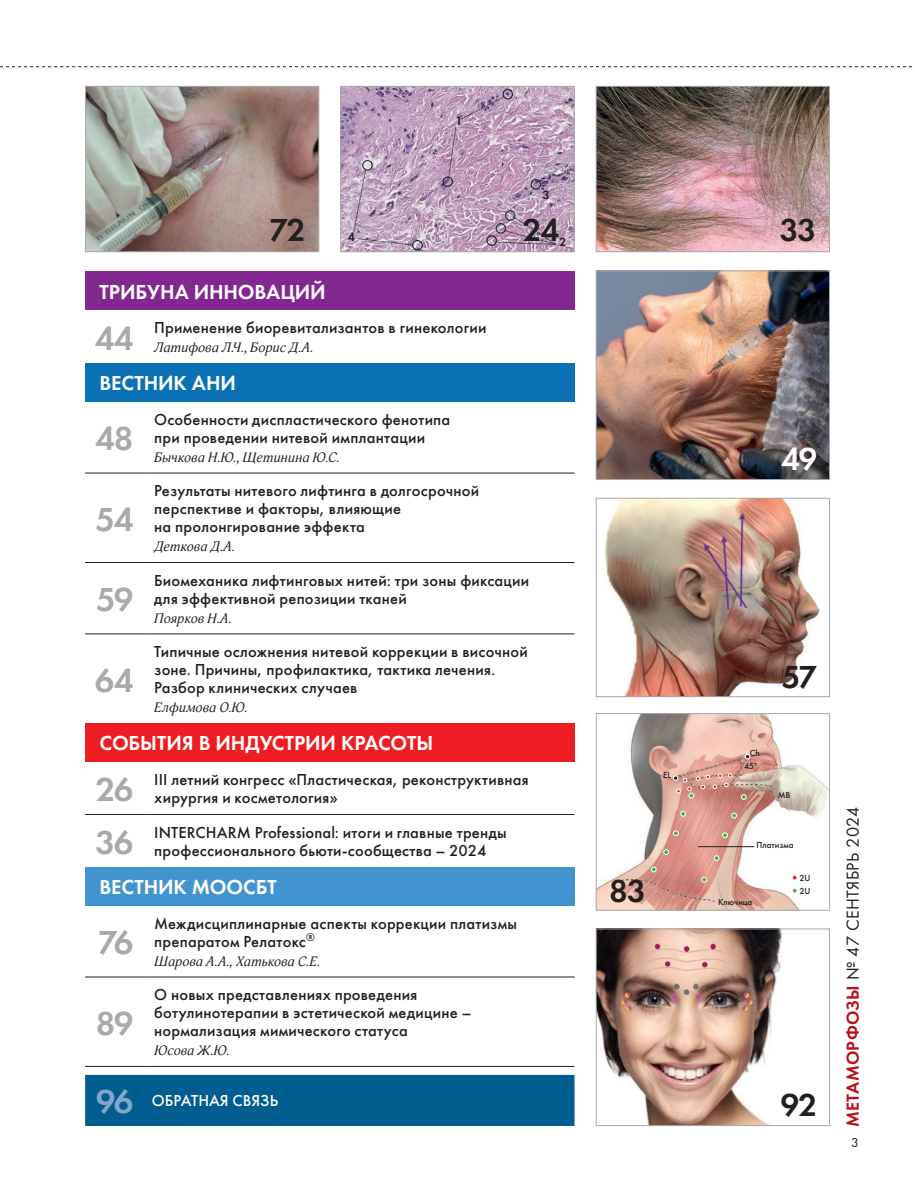
<style>
.page{position:relative;width:915px;height:1191px;background:#fff}
.page>*{position:absolute;margin:0;border:0;box-sizing:border-box;transform-origin:0 0}
.t1{font:34.5px "Futura Demi";letter-spacing:-.045em;color:#a8a9ad}
.t2{font:33px "Futura Demi";letter-spacing:-.035em;color:#231f20}
.t3{font:33px "Futura Demi";color:#fff}
.t4{font:21px "Futura Demi";letter-spacing:-.01em;color:#fff}
.t5{font:18px "Futura";letter-spacing:.01em;color:#231f20}
.t6{font:500 16.5px/18px "Futura";letter-spacing:.015em;color:#231f20}
.t7{font:500 16.5px "Futura";color:#fff}
.t8{font:italic 13.5px "Adonis";letter-spacing:.01em;color:#231f20}
.t9{font:13.5px "Futura";color:#231f20}
.t10{font:12.45px "Futura Demi";color:#231f20}
.t11{font:500 9.15px/13.4px "Futura";color:#231f20}
.s1{font-family:"Futura Demi";font-weight:400;font-size:34.5px;color:#7fa8ca}
.s2{font-family:"Futura Demi";color:#bb1018}
</style>
<div class="page">
<img style="left:597px;top:715px;width:230px;height:193px">
<div style="left:595px;top:713px;width:234px;height:197px;border:1px solid #a8a9ad"></div>
<svg style="left:680px;top:811px;width:5px;height:5px"></svg>
<svg style="left:673px;top:830px;width:5px;height:6px"></svg>
<svg style="left:663px;top:849px;width:5px;height:5px"></svg>
<svg style="left:651px;top:867px;width:5px;height:5px"></svg>
<svg style="left:701px;top:877px;width:5px;height:5px"></svg>
<svg style="left:713px;top:855px;width:5px;height:5px"></svg>
<svg style="left:722px;top:832px;width:5px;height:6px"></svg>
<svg style="left:731px;top:813px;width:5px;height:5px"></svg>
<svg style="left:741px;top:794px;width:5px;height:5px"></svg>
<svg style="left:791px;top:888px;width:6px;height:5px"></svg>
<svg style="left:791px;top:875px;width:6px;height:5px"></svg>
<svg style="left:745px;top:754px;width:4px;height:5px"></svg>
<svg style="left:673px;top:773px;width:58px;height:25px"></svg>
<hr style="left:697px;top:846px;width:57px;height:1px;background:#231f20">
<img style="left:87px;top:88px;width:230px;height:162px">
<div style="left:85px;top:86px;width:234px;height:166px;border:1px solid #a8a9ad"></div>
<img style="left:597px;top:272px;width:230px;height:206px">
<div style="left:595px;top:270px;width:234px;height:210px;border:1px solid #a8a9ad"></div>
<img style="left:605px;top:500px;width:215px;height:195px">
<div style="left:595px;top:498px;width:234px;height:199px;border:1px solid #a8a9ad"></div>
<img style="left:597px;top:930px;width:185px;height:194px">
<div style="left:595px;top:928px;width:234px;height:198px;border:1px solid #a8a9ad"></div>
<div style="left:85px;top:272px;width:489px;height:38px;background:#832890"></div>
<svg style="left:85px;top:401px;width:489px;height:361px"></svg>
<div style="left:85px;top:363px;width:489px;height:38px;background:#0b71b5"></div>
<div style="left:85px;top:723px;width:489px;height:38px;background:#ee1d23"></div>
<div style="left:85px;top:867px;width:489px;height:38px;background:#4194d0"></div>
<div style="left:85px;top:1075px;width:489px;height:51px;background:#005d8f"></div>
<hr style="left:85px;top:633px;width:61px;height:1px;background:#231f20">
<hr style="left:146px;top:633px;width:428px;height:1px;background:#231f20">
<hr style="left:85px;top:1066px;width:61px;height:1px;background:#231f20">
<hr style="left:146px;top:1066px;width:428px;height:1px;background:#231f20">
<hr style="left:85px;top:473px;width:61px;height:1px;background:#231f20">
<hr style="left:146px;top:473px;width:428px;height:1px;background:#231f20">
<hr style="left:85px;top:562px;width:61px;height:1px;background:#231f20">
<hr style="left:146px;top:562px;width:428px;height:1px;background:#231f20">
<hr style="left:85px;top:814px;width:61px;height:1px;background:#231f20">
<hr style="left:146px;top:814px;width:428px;height:1px;background:#231f20">
<hr style="left:85px;top:976px;width:61px;height:1px;background:#231f20">
<hr style="left:146px;top:976px;width:428px;height:1px;background:#231f20">
<img style="left:597px;top:88px;width:230px;height:162px">
<div style="left:595px;top:86px;width:234px;height:166px;border:1px solid #a8a9ad"></div>
<img style="left:342px;top:88px;width:230px;height:162px">
<div style="left:340px;top:86px;width:234px;height:166px;border:1px solid #a8a9ad"></div>
<svg style="left:0;top:66px;width:913px;height:1px"></svg>
<h2 class="t2" style="left:269px;top:209px;width:38px">72</h2>
<p class="t10" style="left:348px;top:229px;width:9px">4</p>
<p class="t10" style="left:455px;top:113px;width:9px">1</p>
<p class="t4" style="left:100px;top:278px;width:227px">ТРИБУНА ИННОВАЦИЙ</p>
<h1 class="t1" style="left:95px;top:316px;width:40px">44</h1>
<p class="t6" style="left:154px;top:319px;width:333px">Применение биоревитализантов в гинекологии</p>
<p class="t8" style="left:154px;top:340px;width:160px">Латифова Л.Ч., Борис Д.А.</p>
<p class="t4" style="left:100px;top:370px;width:138px">ВЕСТНИК АНИ</p>
<h1 class="t1" style="left:95px;top:417px;width:40px">48</h1>
<p class="t6" style="left:154px;top:410px;width:297px">Особенности диспластического фенотипа при проведении нитевой имплантации</p>
<p class="t8" style="left:154px;top:449px;width:187px">Бычкова Н.Ю., Щетинина Ю.С.</p>
<h1 class="t1" style="left:95px;top:497px;width:39px">54</h1>
<p class="t6" style="left:154px;top:482px;width:326px">Результаты нитевого лифтинга в долгосрочной перспективе и факторы, влияющие<br>на пролонгирование эффекта</p>
<p class="t8" style="left:154px;top:539px;width:82px">Деткова Д.А.</p>
<p class="t10" style="left:542px;top:187px;width:9px">3</p>
<h2 class="t2" style="left:522px;top:209px;width:38px">24</h2>
<p class="t10" style="left:559px;top:234px;width:9px">2</p>
<h1 class="t1" style="left:96px;top:578px;width:39px">59</h1>
<p class="t6" style="left:154px;top:571px;width:376px">Биомеханика лифтинговых нитей: три зоны фиксации для эффективной репозиции тканей</p>
<p class="t8" style="left:154px;top:610px;width:79px">Поярков Н.А.</p>
<p class="t6" style="left:154px;top:643px;width:375px">Типичные осложнения нитевой коррекции в височной зоне. Причины, профилактика, тактика лечения.<br>Разбор клинических случаев</p>
<p class="t8" style="left:154px;top:700px;width:95px">Елфимова О.Ю.</p>
<p class="t4" style="left:100px;top:730px;width:335px">СОБЫТИЯ В ИНДУСТРИИ КРАСОТЫ</p>
<h1 class="t1" style="left:96px;top:768px;width:39px">26</h1>
<p class="t6" style="left:154px;top:771px;width:376px">III летний конгресс «Пластическая, реконструктивная хирургия и косметология»</p>
<h1 class="t1" style="left:96px;top:820px;width:39px">36</h1>
<p class="t6" style="left:154px;top:823px;width:354px">INTERCHARM Professional: итоги и главные тренды профессионального бьюти-сообщества – 2024</p>
<p class="t4" style="left:100px;top:874px;width:179px">ВЕСТНИК МООСБТ</p>
<h1 class="t1" style="left:98px;top:921px;width:37px">76</h1>
<h1 class="t1" style="left:95px;top:658px;width:40px">64</h1>
<p class="t6" style="left:154px;top:914px;width:364px">Междисциплинарные аспекты коррекции платизмы препаратом Релатокс<sup>®</sup></p>
<p class="t8" style="left:154px;top:953px;width:167px">Шарова А.А., Хатькова С.Е.</p>
<p class="t6" style="left:154px;top:985px;width:318px">О новых представлениях проведения ботулинотерапии в эстетической медицине – нормализация мимического статуса</p>
<p class="t8" style="left:154px;top:1043px;width:77px">Юсова Ж.Ю.</p>
<p class="t7" style="left:96px;top:1091px;width:184px"><span class="s1">96</span> ОБРАТНАЯ СВЯЗЬ</p>
<h1 class="t1" style="left:96px;top:1001px;width:39px">89</h1>
<p class="t11" style="left:662px;top:768px;width:10px">EL</p>
<h2 class="t2" style="left:609px;top:870px;width:38px">83</h2>
<h2 class="t2" style="left:779px;top:209px;width:38px">33</h2>
<h2 class="t3" style="left:780px;top:438px;width:38px">49</h2>
<h2 class="t2" style="left:781px;top:656px;width:37px">57</h2>
<p class="t11" style="left:749px;top:746px;width:12px">Ch</p>
<p class="t11" style="left:743px;top:759px;width:15px">45°</p>
<p class="t11" style="left:777px;top:788px;width:14px">MB</p>
<p class="t11" style="left:756px;top:839px;width:39px">Платизма</p>
<p class="t11" style="left:718px;top:895px;width:36px">Ключица</p>
<p class="t11" style="left:799px;top:871px;width:13px">2U<br>2U</p>
<h2 class="t2" style="left:780px;top:1083px;width:38px">92</h2>
<p class="t5" style="left:841px;top:1127px;width:322px;rotate:-90deg"><span class="s2">МЕТАМОРФОЗЫ</span> № 47 СЕНТЯБРЬ 2024</p>
<p class="t9" style="left:850px;top:1134px;width:9px">3</p>
</div>
